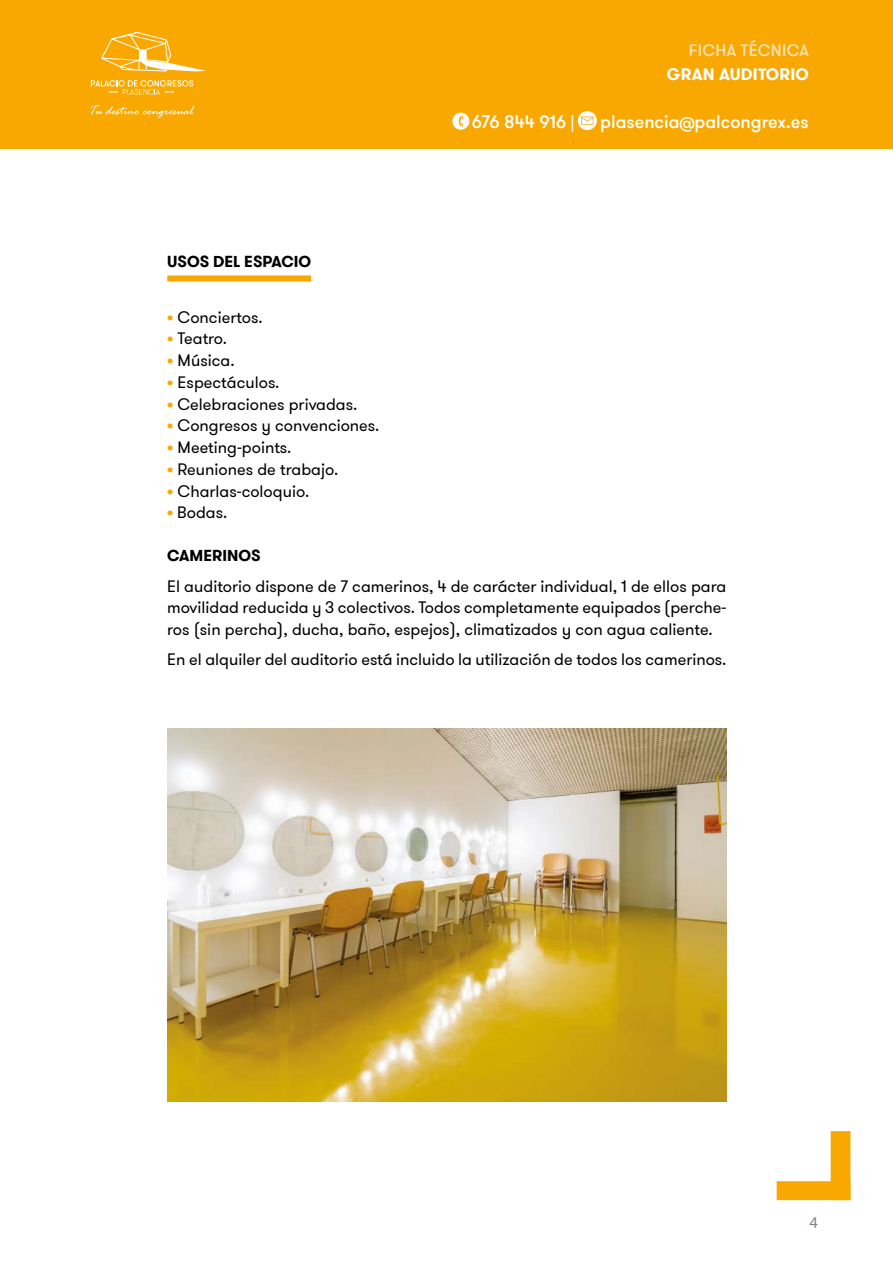
<style>
.page{position:relative;width:893px;height:1263px;background:#fff}
.page>*{position:absolute;margin:0;border:0;box-sizing:border-box;transform-origin:0 0}
.t1{font:500 18px "GT Walsheim Pro";color:#fff}
.t2{font:16.5px/21.8px "GT Walsheim Pro";color:#000;text-align:justify}
.t3{font:700 16.5px "GT Walsheim Pro";letter-spacing:.015em;color:#fff}
.t4{font:500 16.5px "GT Walsheim Pro";letter-spacing:.015em;color:#fee1b4}
.t5{font:16.5px "Myriad Pro";color:#81878a}
.t6{font:700 15.75px "GT Walsheim Pro";color:#000}
.s1{font-size:15.75px}
.s2{font-weight:900;color:#f8a800}
</style>
<div class="page">
<div style="left:0;top:0;width:893px;height:149px;background:#f8a800"></div>
<svg style="left:91px;top:105px;width:103px;height:13px"></svg>
<svg style="left:101px;top:32px;width:69px;height:40px"></svg>
<svg style="left:139px;top:49px;width:67px;height:22px"></svg>
<svg style="left:91px;top:80px;width:102px;height:15px"></svg>
<div style="left:831px;top:1131px;width:19px;height:69px;background:#f8a800"></div>
<div style="left:777px;top:1181px;width:73px;height:19px;background:#f8a800"></div>
<svg style="left:578px;top:112px;width:18px;height:18px"></svg>
<div style="left:578px;top:111px;width:19px;height:19px;border:1px solid #fff;border-radius:50%"></div>
<svg style="left:581px;top:117px;width:12px;height:8px"></svg>
<div style="left:453px;top:113px;width:16px;height:16px;background:#fff;border-radius:50%"></div>
<div style="left:452px;top:113px;width:17px;height:17px;border:1px solid #fff;border-radius:50%"></div>
<svg style="left:459px;top:116px;width:4px;height:10px"></svg>
<div style="left:167px;top:275px;width:144px;height:6px;background:#f8a800"></div>
<img style="left:167px;top:729px;width:559px;height:372px">
<p class="t4" style="left:689px;top:40px;width:122px">FICHA TÉCNICA</p>
<p class="t3" style="left:667px;top:64px;width:144px">GRAN AUDITORIO</p>
<p class="t6" style="left:167px;top:251px;width:145px">USOS DEL ESPACIO</p>
<p class="t1" style="left:472px;top:110px;width:104px">676 844 916 <span class="s1">|</span></p>
<p class="t1" style="left:600px;top:110px;width:210px">plasencia@palcongrex.es</p>
<p class="t2" style="left:167px;top:306px;width:97px"><span class="s2">•</span> Conciertos.</p>
<p class="t2" style="left:167px;top:328px;width:61px"><span class="s2">•</span> Teatro.</p>
<p class="t2" style="left:167px;top:350px;width:69px"><span class="s2">•</span> Música.</p>
<p class="t2" style="left:167px;top:372px;width:114px"><span class="s2">•</span> Espectáculos.</p>
<p class="t2" style="left:167px;top:393px;width:191px"><span class="s2">•</span> Celebraciones privadas.</p>
<p class="t2" style="left:167px;top:415px;width:214px"><span class="s2">•</span> Congresos y convenciones.</p>
<p class="t2" style="left:167px;top:437px;width:126px"><span class="s2">•</span> Meeting-points.</p>
<p class="t2" style="left:167px;top:459px;width:173px"><span class="s2">•</span> Reuniones de trabajo.</p>
<p class="t2" style="left:167px;top:480px;width:144px"><span class="s2">•</span> Charlas-coloquio.</p>
<p class="t2" style="left:167px;top:502px;width:61px"><span class="s2">•</span> Bodas.</p>
<p class="t6" style="left:167px;top:545px;width:95px">CAMERINOS</p>
<p class="t2" style="left:167px;top:575px;width:561px">El auditorio dispone de 7 camerinos, 4 de carácter individual, 1 de ellos para movilidad reducida y 3 colectivos. Todos completamente equipados (perche&shy;ros (sin percha), ducha, baño, espejos), climatizados y con agua caliente.</p>
<p class="t2" style="left:167px;top:649px;width:561px">En el alquiler del auditorio está incluido la utilización de todos los camerinos.</p>
<p class="t5" style="left:809px;top:1212px;width:10px">4</p>
</div>
